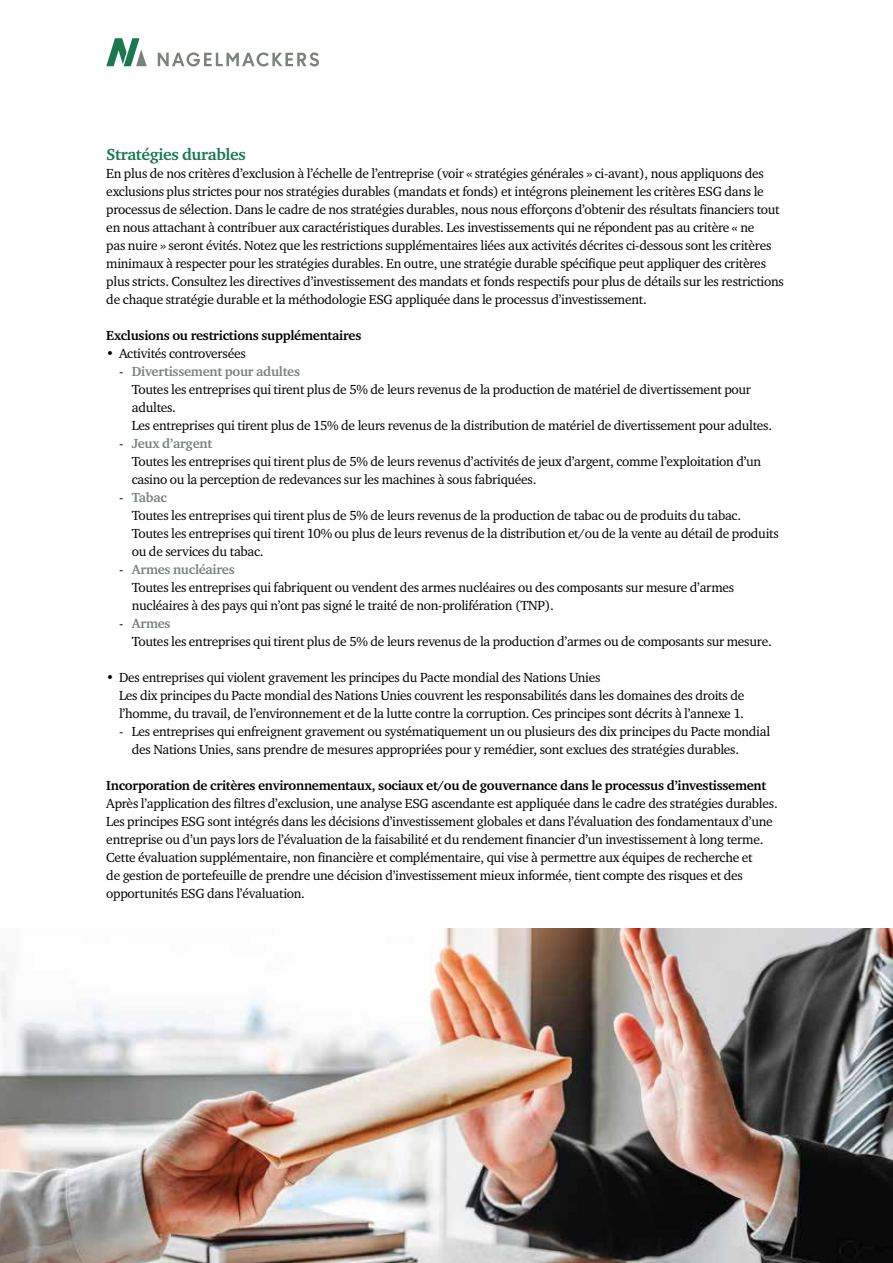
<style>
.page{position:relative;width:893px;height:1263px;background:#fff}
.page>*{position:absolute;margin:0;border:0;box-sizing:border-box;transform-origin:0 0}
.t1{font:700 16.5px "Charter ITC";letter-spacing:-.02em;color:#1a7851}
.t2{font:13.5px/18px "Charter ITC";letter-spacing:-.02em;color:#000}
.t3{font:700 13.5px "Charter ITC";letter-spacing:-.02em;color:#000}
.s1{font-weight:700;color:#79837c}
</style>
<div class="page">
<svg style="left:106px;top:38px;width:41px;height:28px"></svg>
<svg style="left:158px;top:52px;width:161px;height:14px"></svg>
<img style="left:0;top:929px;width:893px;height:334px">
<p class="t1" style="left:106px;top:145px;width:141px">Stratégies durables</p>
<p class="t2" style="left:106px;top:164px;width:679px">En plus de nos critères d’exclusion à l’échelle de l’entreprise (voir « stratégies générales » ci-avant), nous appliquons des exclusions plus strictes pour nos stratégies durables (mandats et fonds) et intégrons pleinement les critères ESG dans le processus de sélection. Dans le cadre de nos stratégies durables, nous nous efforçons d’obtenir des résultats financiers tout en nous attachant à contribuer aux caractéristiques durables. Les investissements qui ne répondent pas au critère « ne<br>pas nuire » seront évités. Notez que les restrictions supplémentaires liées aux activités décrites ci-dessous sont les critères minimaux à respecter pour les stratégies durables. En outre, une stratégie durable spécifique peut appliquer des critères plus stricts. Consultez les directives d’investissement des mandats et fonds respectifs pour plus de détails sur les restrictions de chaque stratégie durable et la méthodologie ESG appliquée dans le processus d’investissement.</p>
<p class="t3" style="left:106px;top:327px;width:257px">Exclusions ou restrictions supplémentaires</p>
<p class="t2" style="left:106px;top:344px;width:141px">• Activités controversées</p>
<p class="t2" style="left:132px;top:362px;width:642px;text-indent:-13px">- <span class="s1">Divertissement pour adultes<br></span>Toutes les entreprises qui tirent plus de 5% de leurs revenus de la production de matériel de divertissement pour adultes.<br>Les entreprises qui tirent plus de 15% de leurs revenus de la distribution de matériel de divertissement pour adultes.</p>
<p class="t2" style="left:132px;top:434px;width:631px;text-indent:-13px">- <span class="s1">Jeux d’argent<br></span>Toutes les entreprises qui tirent plus de 5% de leurs revenus d’activités de jeux d’argent, comme l’exploitation d’un casino ou la perception de redevances sur les machines à sous fabriquées.</p>
<p class="t2" style="left:132px;top:488px;width:648px;text-indent:-13px">- <span class="s1">Tabac<br></span>Toutes les entreprises qui tirent plus de 5% de leurs revenus de la production de tabac ou de produits du tabac.<br>Toutes les entreprises qui tirent 10% ou plus de leurs revenus de la distribution et/ou de la vente au détail de produits ou de services du tabac.</p>
<p class="t2" style="left:132px;top:560px;width:604px;text-indent:-13px">- <span class="s1">Armes nucléaires<br></span>Toutes les entreprises qui fabriquent ou vendent des armes nucléaires ou des composants sur mesure d’armes nucléaires à des pays qui n’ont pas signé le traité de non-prolifération (TNP).</p>
<p class="t2" style="left:132px;top:614px;width:641px;text-indent:-13px">- <span class="s1">Armes<br></span>Toutes les entreprises qui tirent plus de 5% de leurs revenus de la production d’armes ou de composants sur mesure.</p>
<p class="t2" style="left:119px;top:668px;width:627px;text-indent:-13px">• Des entreprises qui violent gravement les principes du Pacte mondial des Nations Unies<br>Les dix principes du Pacte mondial des Nations Unies couvrent les responsabilités dans les domaines des droits de l’homme, du travail, de l’environnement et de la lutte contre la corruption. Ces principes sont décrits à l’annexe 1.</p>
<p class="t2" style="left:132px;top:722px;width:640px;text-indent:-13px">- Les entreprises qui enfreignent gravement ou systématiquement un ou plusieurs des dix principes du Pacte mondial des Nations Unies, sans prendre de mesures appropriées pour y remédier, sont exclues des stratégies durables.</p>
<p class="t3" style="left:106px;top:777px;width:661px">Incorporation de critères environnementaux, sociaux et/ou de gouvernance dans le processus d’investissement</p>
<p class="t2" style="left:106px;top:794px;width:673px">Après l’application des filtres d’exclusion, une analyse ESG ascendante est appliquée dans le cadre des stratégies durables.<br>Les principes ESG sont intégrés dans les décisions d’investissement globales et dans l’évaluation des fondamentaux d’une entreprise ou d’un pays lors de l’évaluation de la faisabilité et du rendement financier d’un investissement à long terme.<br>Cette évaluation supplémentaire, non financière et complémentaire, qui vise à permettre aux équipes de recherche et<br>de gestion de portefeuille de prendre une décision d’investissement mieux informée, tient compte des risques et des opportunités ESG dans l’évaluation.</p>
</div>
